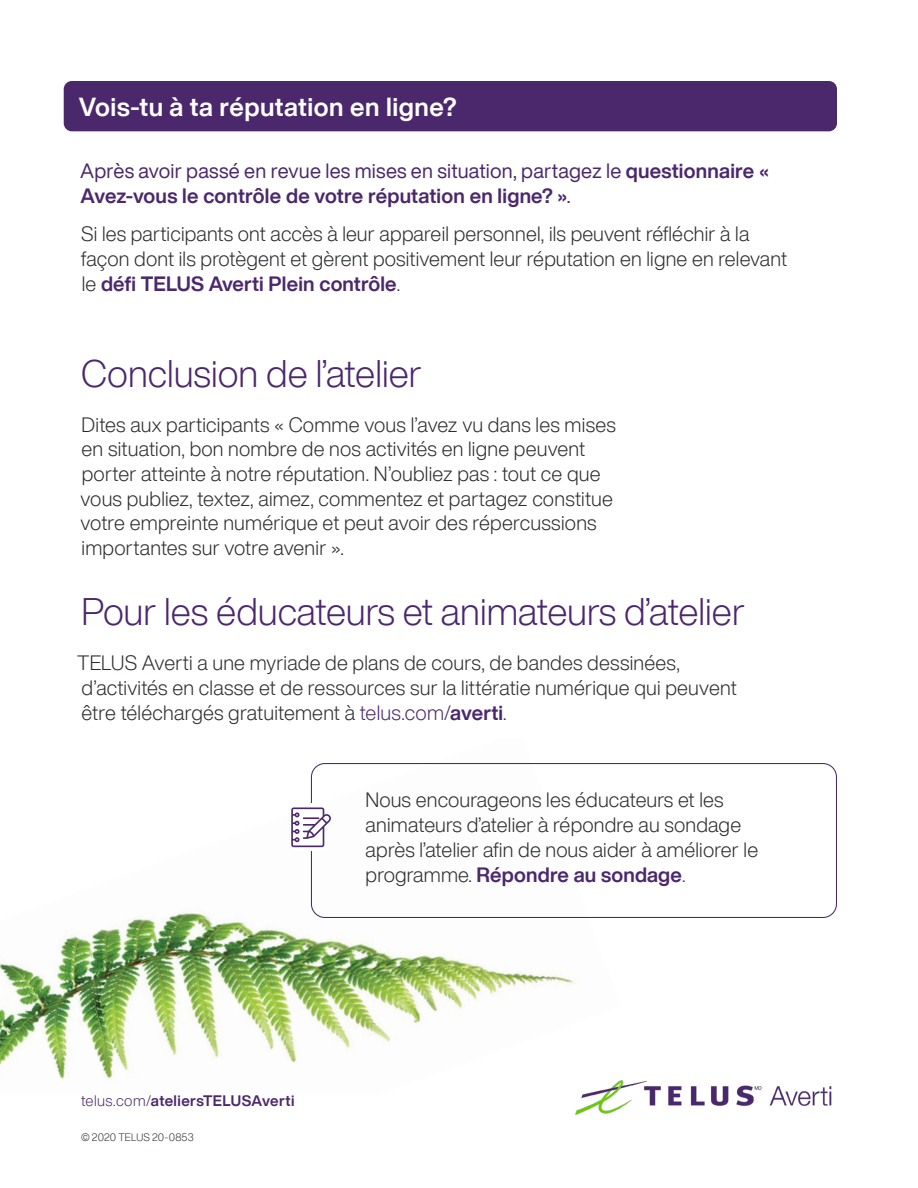
<style>
.page{position:relative;width:918px;height:1188px;background:#fff}
.page>*{position:absolute;margin:0;border:0;box-sizing:border-box;transform-origin:0 0}
.Body{font:300 37.5px "Helvetica Now Display";color:#4b286c}
.t1{font:700 25.5px "Helvetica Now Display";letter-spacing:.02em;color:#fff}
.Intro{font:300 20.25px/24.8px "Helvetica Now Display";letter-spacing:.01em;color:#2a2c2e}
.Body-2{font:300 20.25px/24.8px "Helvetica Now Display";letter-spacing:.01em;color:#2a2c2e}
.Intro-2{font:700 20.25px/24.8px "Helvetica Now Display";letter-spacing:.01em;color:#4b286c}
.t2{font:700 15px "Helvetica Now Display";letter-spacing:.025em;color:#4b286c}
.Legal{font:300 10.5px "Helvetica Now Display";letter-spacing:.01em;color:#2a2c2e}
.s1{font-weight:400}
.s2{font-weight:700;color:#4b286c}
.s3{color:#4b286c}
.s4{font-weight:300}
</style>
<div class="page">
<img style="left:0;top:763px;width:574px;height:317px">
<div style="left:64px;top:81px;width:773px;height:50px;background:#4b286c;border-radius:8px"></div>
<div style="left:311px;top:763px;width:526px;height:155px;border:1px solid #4b286c;border-radius:14px"></div>
<svg style="left:293px;top:803px;width:34px;height:47px"></svg>
<svg style="left:291px;top:807px;width:40px;height:40px"></svg>
<img style="left:556px;top:1062px;width:276px;height:53px">
<h4 class="t1" style="left:79px;top:89px;width:379px">Vois-tu à ta réputation en ligne?</h4>
<p class="Intro-2" style="left:80px;top:158px;width:690px"><span class="s1">Après avoir passé en revue les mises en situation, partagez le</span> questionnaire «<br>Avez-vous le contrôle de votre réputation en ligne? »<span class="s1">.</span></p>
<p class="Body-2" style="left:81px;top:221px;width:708px">Si les participants ont accès à leur appareil personnel, ils peuvent réfléchir à la façon dont ils protègent et gèrent positivement leur réputation en ligne en relevant le <span class="s2">défi TELUS Averti Plein contrôle</span>.</p>
<p class="Body" style="left:81px;top:348px;width:342px">Conclusion de l’atelier</p>
<p class="Intro" style="left:81px;top:412px;width:537px">Dites aux participants « Comme vous l’avez vu dans les mises en situation, bon nombre de nos activités en ligne peuvent porter atteinte à notre réputation. N’oubliez pas : tout ce que vous publiez, textez, aimez, commentez et partagez constitue votre empreinte numérique et peut avoir des répercussions importantes sur votre avenir ».</p>
<h3 class="Body" style="left:82px;top:586px;width:665px">Pour les éducateurs et animateurs d’atelier</h3>
<p class="Intro" style="left:77px;top:650px;width:661px">TELUS Averti a une myriade de plans de cours, de bandes dessinées, d’activités en classe et de ressources sur la littératie numérique qui peuvent être téléchargés gratuitement à <span class="s3">telus.com/</span><span class="s2">averti</span>.</p>
<p class="Body-2" style="left:366px;top:788px;width:394px">Nous encourageons les éducateurs et les animateurs d’atelier à répondre au sondage après l’atelier afin de nous aider à améliorer le programme. <span class="s2">Répondre au sondage</span><span class="s3">.</span></p>
<p class="t2" style="left:81px;top:1090px;width:215px"><span class="s4">telus.com/</span>ateliersTELUSAverti</p>
<p class="Legal" style="left:81px;top:1130px;width:114px">© 2020 TELUS 20-0853</p>
</div>
